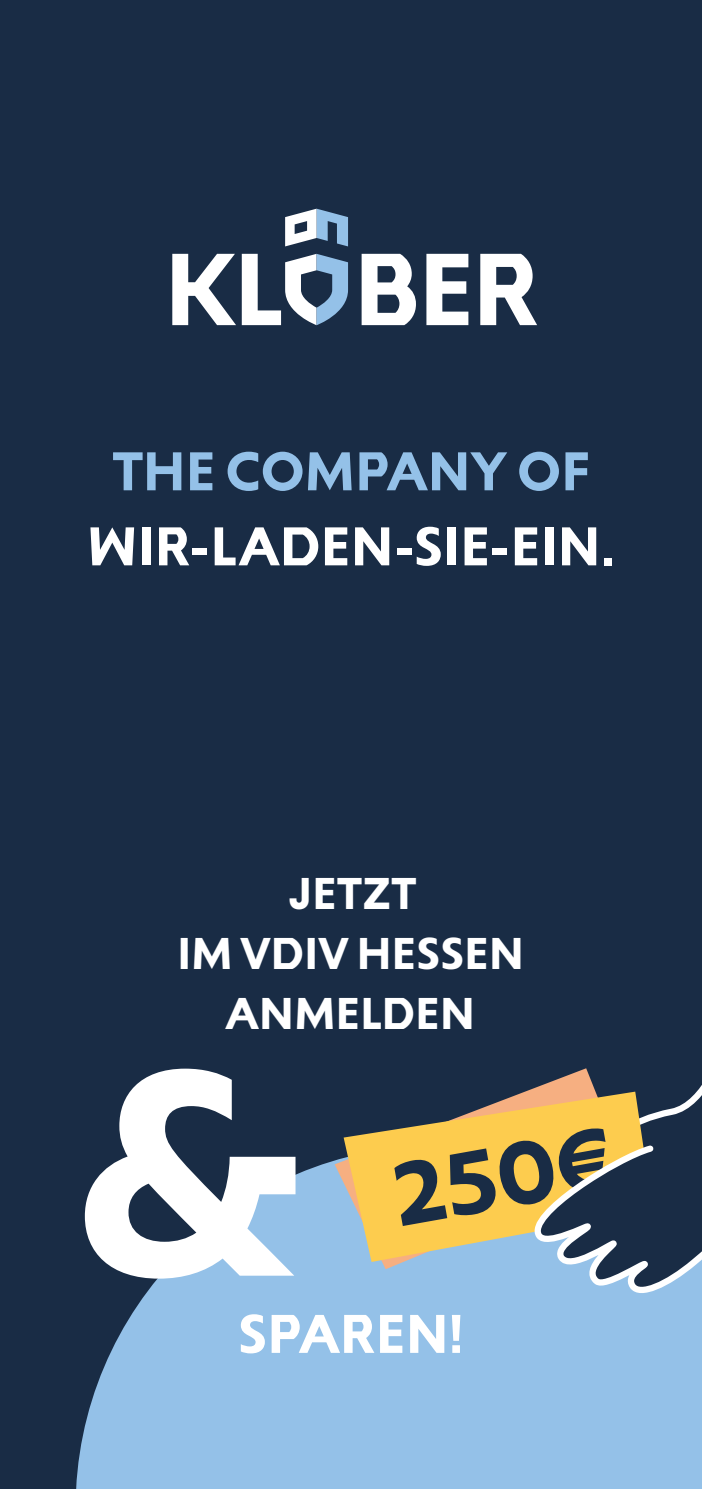
<style>
.page{position:relative;width:702px;height:1489px;background:#fff}
.page>*{position:absolute;margin:0;border:0;box-sizing:border-box;transform-origin:0 0}
.t1{font:500 294.75px "Sigmund PRO";color:#fff}
.Mengentext{font:500 55px "Sigmund PRO";letter-spacing:.02em;color:#fff}
.Mengentext-2{font:500 55px "Sigmund PRO";letter-spacing:.015em;color:#94c1e8}
.t2{font:500 45px "Sigmund PRO";letter-spacing:.02em;color:#fff}
</style>
<div class="page">
<div style="left:0;top:0;width:702px;height:1488px;background:#192c45"></div>
<svg style="left:76px;top:1160px;width:626px;height:328px;fill:#94c1e8"></svg>
<svg style="left:172px;top:254px;width:64px;height:71px"></svg>
<svg style="left:361px;top:254px;width:55px;height:71px"></svg>
<svg style="left:426px;top:254px;width:42px;height:71px"></svg>
<svg style="left:480px;top:254px;width:57px;height:71px"></svg>
<svg style="left:242px;top:254px;width:106px;height:71px"></svg>
<svg style="left:285px;top:209px;width:63px;height:37px"></svg>
<svg style="left:334px;top:1158px;width:191px;height:111px;fill:#94c1e8"></svg>
<svg style="left:343px;top:1129px;width:182px;height:132px;fill:#fdcc4e"></svg>
<svg style="left:394px;top:1091px;width:131px;height:134px"></svg>
<svg style="left:525px;top:1068px;width:177px;height:237px"></svg>
<p class="Mengentext-2" style="left:112px;top:428px;width:478px">THE COMPANY OF</p>
<p class="Mengentext" style="left:88px;top:503px;width:528px">WIR-LADEN-SIE-EIN.</p>
<p class="t2" style="left:289px;top:857px;width:129px">JETZT</p>
<p class="t2" style="left:178px;top:917px;width:347px">IM VDIV HESSEN</p>
<p class="t2" style="left:226px;top:977px;width:250px">ANMELDEN</p>
<p class="t1" style="left:75px;top:943px;width:226px">&amp;</p>
<p class="Mengentext" style="left:238px;top:1290px;width:226px">SPAREN!</p>
</div>
